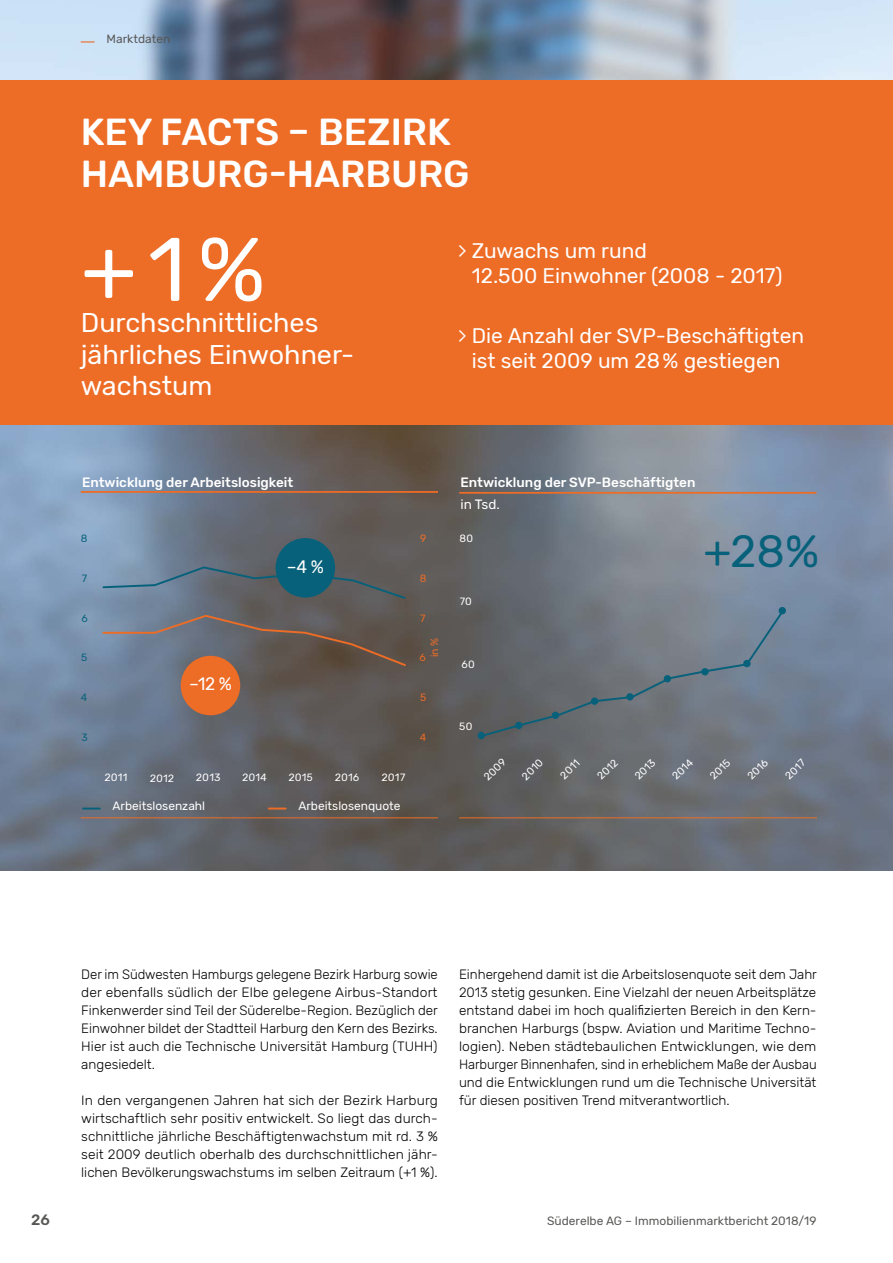
<style>
.page{position:relative;width:893px;height:1263px;background:#fff}
.page>*{position:absolute;margin:0;border:0;box-sizing:border-box;transform-origin:0 0}
.t1{font:90px "Rubik";color:#fff}
.t2{font:45px "Rubik";color:#07617a}
.t3{font:500 37.5px/42px "Rubik";color:#fff}
.t4{font:27px/31.5px "Rubik";color:#fff}
.t5{font:21px/25.5px "Rubik";color:#fff}
.t6{font:18px "Rubik";color:#fff;scale:.96 1}
.t7{font:500 15px "Rubik";color:#575756}
.t8{font:300 13.5px/18px "Rubik";color:#000;text-align:justify}
.t9{font:500 13.5px "Rubik";color:#fff}
.t10{font:13.5px "Rubik";color:#fff}
.t11{font:12px "Rubik";color:#575756}
.t12{font:12px "Rubik";color:#fff}
.t13{font:10.5px "Rubik";letter-spacing:.03em;color:#fff}
.t14{font:10.5px "Rubik";color:#ed6c26}
.t15{font:10.5px "Rubik";color:#07617a}
</style>
<div class="page">
<img style="left:0;top:0;width:893px;height:871px">
<svg style="left:81px;top:41px;width:14px;height:2px"></svg>
<div style="left:0;top:81px;width:893px;height:344px;background:#ed6c26"></div>
<hr style="left:459px;top:492px;width:357px;height:2px;background:#ed6c26">
<hr style="left:81px;top:491px;width:357px;height:2px;background:#ed6c26">
<hr style="left:81px;top:817px;width:357px;height:1px;background:#ed6c26">
<hr style="left:459px;top:817px;width:358px;height:1px;background:#ed6c26">
<svg style="left:475px;top:605px;width:313px;height:136px;background:#6b737c"></svg>
<svg style="left:83px;top:807px;width:17px;height:2px"></svg>
<svg style="left:269px;top:807px;width:17px;height:2px"></svg>
<svg style="left:101px;top:565px;width:306px;height:35px;background:#636f7a"></svg>
<svg style="left:101px;top:614px;width:307px;height:54px;background:#696668"></svg>
<div style="left:181px;top:656px;width:59px;height:59px;background:#ed6c26;border-radius:50%"></div>
<div style="left:276px;top:538px;width:59px;height:60px;background:#07617a;border-radius:50%"></div>
<p class="t11" style="left:107px;top:32px;width:65px">Marktdaten</p>
<h3 class="t3" style="left:81px;top:112px;width:390px">KEY FACTS – BEZIRK<br>HAMBURG-HARBURG</h3>
<h1 class="t1" style="left:81px;top:219px;width:187px">+1%</h1>
<h3 class="t4" style="left:81px;top:308px;width:275px">Durchschnittliches jährliches Einwohner&shy;wachstum</h3>
<h3 class="t5" style="left:472px;top:238px;width:312px">Zuwachs um rund<br>12.500 Einwohner (2008 - 2017)</h3>
<h3 class="t5" style="left:472px;top:323px;width:334px">Die Anzahl der SVP-Beschäftigten ist seit 2009 um 28% gestiegen</h3>
<p class="t9" style="left:82px;top:474px;width:213px">Entwicklung der Arbeitslosigkeit</p>
<p class="t15" style="left:81px;top:532px;width:8px">8</p>
<p class="t15" style="left:82px;top:572px;width:7px">7</p>
<p class="t15" style="left:81px;top:612px;width:8px">6</p>
<h3 class="t6" style="left:287px;top:556px;width:40px">–4 %</h3>
<p class="t14" style="left:420px;top:532px;width:8px">9</p>
<p class="t14" style="left:420px;top:572px;width:8px">8</p>
<p class="t14" style="left:420px;top:612px;width:7px">7</p>
<p class="t14" style="left:428px;top:657px;width:21px;rotate:-90deg">in %</p>
<p class="t15" style="left:81px;top:652px;width:8px">5</p>
<p class="t14" style="left:420px;top:652px;width:8px">6</p>
<h3 class="t6" style="left:189px;top:674px;width:46px">–12 %</h3>
<p class="t15" style="left:81px;top:692px;width:8px">4</p>
<p class="t14" style="left:420px;top:692px;width:8px">5</p>
<p class="t15" style="left:82px;top:731px;width:8px">3</p>
<p class="t14" style="left:420px;top:731px;width:8px">4</p>
<p class="t13" style="left:104px;top:772px;width:25px">2011</p>
<p class="t13" style="left:150px;top:773px;width:26px">2012</p>
<p class="t13" style="left:196px;top:772px;width:26px">2013</p>
<p class="t13" style="left:242px;top:772px;width:27px">2014</p>
<p class="t13" style="left:288px;top:772px;width:26px">2015</p>
<p class="t13" style="left:335px;top:772px;width:26px">2016</p>
<p class="t13" style="left:381px;top:772px;width:26px">2017</p>
<p class="t12" style="left:112px;top:798px;width:94px">Arbeitslosenzahl</p>
<p class="t12" style="left:298px;top:798px;width:104px">Arbeitslosenquote</p>
<p class="t9" style="left:460px;top:474px;width:236px">Entwicklung der SVP-Beschäftigten</p>
<p class="t10" style="left:460px;top:496px;width:41px">in Tsd.</p>
<p class="t13" style="left:459px;top:532px;width:15px">80</p>
<h2 class="t2" style="left:703px;top:526px;width:117px">+28%</h2>
<p class="t13" style="left:460px;top:595px;width:14px">70</p>
<p class="t13" style="left:461px;top:658px;width:15px">60</p>
<p class="t13" style="left:459px;top:721px;width:15px">50</p>
<p class="t13" style="left:481px;top:774px;width:28px;rotate:-45deg">2009</p>
<p class="t13" style="left:519px;top:774px;width:26px;rotate:-45deg">2010</p>
<p class="t13" style="left:558px;top:773px;width:24px;rotate:-45deg">2011</p>
<p class="t13" style="left:595px;top:773px;width:26px;rotate:-45deg">2012</p>
<p class="t13" style="left:632px;top:774px;width:26px;rotate:-45deg">2013</p>
<p class="t13" style="left:670px;top:774px;width:26px;rotate:-45deg">2014</p>
<p class="t13" style="left:707px;top:773px;width:26px;rotate:-45deg">2015</p>
<p class="t13" style="left:745px;top:774px;width:26px;rotate:-45deg">2016</p>
<p class="t13" style="left:783px;top:773px;width:25px;rotate:-45deg">2017</p>
<p class="t8" style="left:81px;top:965px;width:358px">Der im Südwesten Hamburgs gelegene Bezirk Harburg sowie der ebenfalls südlich der Elbe gelegene Airbus-Standort Finkenwerder sind Teil der Süderelbe-Region. Bezüglich der Einwohner bildet der Stadtteil Harburg den Kern des Bezirks.<br>Hier ist auch die Technische Universität Hamburg (TUHH) angesiedelt.</p>
<p class="t8" style="left:81px;top:1091px;width:358px">In den vergangenen Jahren hat sich der Bezirk Harburg wirtschaftlich sehr positiv entwickelt. So liegt das durch&shy;schnittliche jährliche Beschäftigtenwachstum mit rd. 3 % seit 2009 deutlich oberhalb des durchschnittlichen jähr&shy;lichen Bevölkerungswachstums im selben Zeitraum (+1 %).</p>
<p class="t8" style="left:459px;top:965px;width:359px">Einhergehend damit ist die Arbeitslosenquote seit dem Jahr 2013 stetig gesunken. Eine Vielzahl der neuen Arbeitsplätze entstand dabei im hoch qualifizierten Bereich in den Kern&shy;branchen Harburgs (bspw. Aviation und Maritime Techno&shy;logien). Neben städtebaulichen Entwicklungen, wie dem Harburger Binnenhafen, sind in erheblichem Maße der Ausbau und die Entwicklungen rund um die Technische Universität für diesen positiven Trend mitverantwortlich.</p>
<p class="t7" style="left:31px;top:1211px;width:20px">26</p>
<p class="t11" style="left:547px;top:1214px;width:271px">Süderelbe AG – Immobilienmarktbericht 2018/19</p>
</div>
